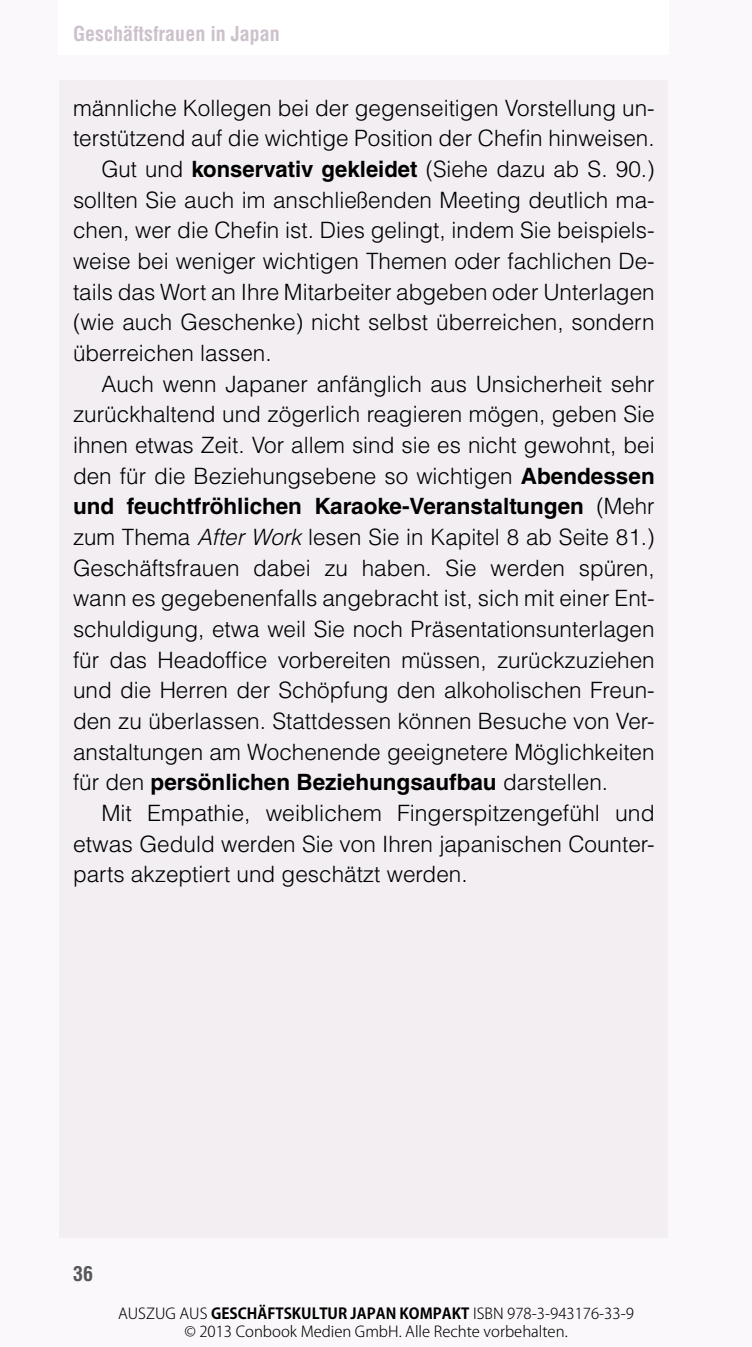
<style>
.page{position:relative;width:752px;height:1347px;background:#fff}
.page>*{position:absolute;margin:0;border:0;box-sizing:border-box;transform-origin:0 0}
.t1{font:300 22.5px "Helvetica LT Std";color:#000}
.t2{font:700 22.5px "Helvetica LT Std";color:#000}
.t3{font:700 condensed 20px "Helvetica LT Std";color:#cdc1cc}
.t4{font:700 condensed 20px "Helvetica LT Std";color:#57585a}
.t5{font:300 15px/18px "Koz Go Pro";color:#000;text-align:center}
.s1{font-weight:700}
.s2{font-weight:300}
.s3{font-style:italic}
</style>
<div class="page">
<div style="left:0;top:0;width:751px;height:1346px;background:#faf8fa"></div>
<div style="left:59px;top:0;width:609px;height:55px;background:#fff"></div>
<div style="left:59px;top:80px;width:609px;height:1157px;background:#f2eef2"></div>
<p class="t3" style="left:73px;top:21px;width:208px">Geschäftsfrauen in Japan</p>
<p class="t1" style="left:73px;top:94px;width:583px">männliche Kollegen bei der gegenseitigen Vorstellung un-</p>
<p class="t1" style="left:73px;top:124px;width:583px">terstützend auf die wichtige Position der Chefin hinweisen.</p>
<p class="t1" style="left:101px;top:155px;width:554px">Gut und <span class="s1">konservativ gekleidet</span> (Siehe dazu ab S. 90.)</p>
<p class="t1" style="left:73px;top:186px;width:583px">sollten Sie auch im anschließenden Meeting deutlich ma-</p>
<p class="t1" style="left:73px;top:216px;width:583px">chen, wer die Chefin ist. Dies gelingt, indem Sie beispiels-</p>
<p class="t1" style="left:73px;top:247px;width:583px">weise bei weniger wichtigen Themen oder fachlichen De-</p>
<p class="t1" style="left:73px;top:278px;width:583px">tails das Wort an Ihre Mitarbeiter abgeben oder Unterlagen</p>
<p class="t1" style="left:73px;top:308px;width:583px">(wie auch Geschenke) nicht selbst überreichen, sondern</p>
<p class="t1" style="left:73px;top:339px;width:200px">überreichen lassen.</p>
<p class="t1" style="left:101px;top:370px;width:554px">Auch wenn Japaner anfänglich aus Unsicherheit sehr</p>
<p class="t1" style="left:73px;top:400px;width:583px">zurückhaltend und zögerlich reagieren mögen, geben Sie</p>
<p class="t1" style="left:73px;top:431px;width:583px">ihnen etwas Zeit. Vor allem sind sie es nicht gewohnt, bei</p>
<p class="t1" style="left:73px;top:461px;width:583px">den für die Beziehungsebene so wichtigen <span class="s1">Abendessen</span></p>
<p class="t2" style="left:73px;top:492px;width:583px">und feuchtfröhlichen Karaoke-Veranstaltungen <span class="s2">(Mehr</span></p>
<p class="t1" style="left:73px;top:523px;width:583px">zum Thema <span class="s3">After Work</span> lesen Sie in Kapitel 8 ab Seite 81.)</p>
<p class="t1" style="left:73px;top:553px;width:583px">Geschäftsfrauen dabei zu haben. Sie werden spüren,</p>
<p class="t1" style="left:73px;top:584px;width:583px">wann es gegebenenfalls angebracht ist, sich mit einer Ent-</p>
<p class="t1" style="left:73px;top:615px;width:583px">schuldigung, etwa weil Sie noch Präsentationsunterlagen</p>
<p class="t1" style="left:73px;top:645px;width:583px">für das Headoffice vorbereiten müssen, zurückzuziehen</p>
<p class="t1" style="left:73px;top:676px;width:583px">und die Herren der Schöpfung den alkoholischen Freun-</p>
<p class="t1" style="left:73px;top:707px;width:583px">den zu überlassen. Stattdessen können Besuche von Ver-</p>
<p class="t1" style="left:73px;top:737px;width:583px">anstaltungen am Wochenende geeignetere Möglichkeiten</p>
<p class="t2" style="left:73px;top:768px;width:536px"><span class="s2">für den</span> persönlichen Beziehungsaufbau <span class="s2">darstellen.</span></p>
<p class="t1" style="left:101px;top:799px;width:554px">Mit Empathie, weiblichem Fingerspitzengefühl und</p>
<p class="t1" style="left:73px;top:829px;width:583px">etwas Geduld werden Sie von Ihren japanischen Counter-</p>
<p class="t1" style="left:73px;top:860px;width:396px">parts akzeptiert und geschätzt werden.</p>
<p class="t4" style="left:73px;top:1261px;width:22px">36</p>
<p class="t5" style="left:118px;top:1304px;width:517px">AUSZUG AUS <span class="s1">GESCHÄFTSKULTUR JAPAN KOMPAKT</span> ISBN 978-3-943176-33-9 © 2013 Conbook Medien GmbH. Alle Rechte vorbehalten.</p>
</div>
